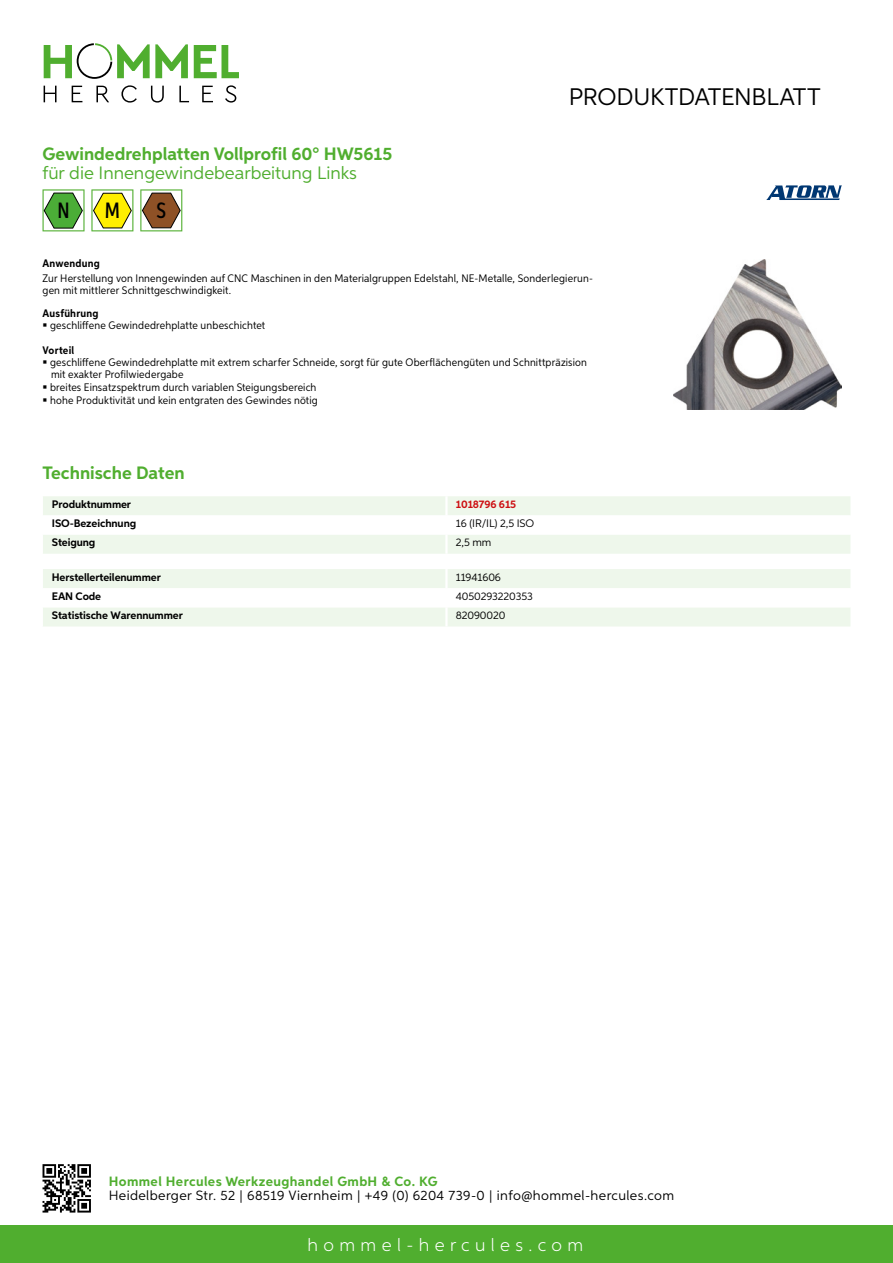
<style>
.page{position:relative;width:893px;height:1263px;background:#fff}
.page>*{position:absolute;margin:0;border:0;box-sizing:border-box;transform-origin:0 0}
.t1{font:24px "Aspira";letter-spacing:-.01em;color:#000}
.t2{font:500 22.2px "Aspira XX Nar";color:#000}
.t3{font:700 18px "Aspira";color:#50ae2f}
.t4{font:18px "Aspira";color:#50ae2f}
.t5{font:300 18px "Aspira";letter-spacing:.3em;color:#fff}
.t6{font:13.5px "Aspira";letter-spacing:.03em;color:#000}
.t7{font:700 13.5px "Aspira";letter-spacing:.03em;color:#50ae2f}
.t8{font:10.95px/12.5px "Aspira Nar";letter-spacing:.015em;color:#000}
.t9{font:700 10.95px "Aspira";letter-spacing:-.01em;color:#000}
.t10{font:10.95px "Aspira";letter-spacing:-.01em;color:#000}
.t11{font:700 10.95px "Aspira Nar";letter-spacing:.02em;color:#000}
.t12{font:700 10.95px "Aspira";letter-spacing:-.01em;color:#cd1013}
</style>
<div class="page">
<div style="left:0;top:1226px;width:893px;height:37px;background:#50ae2f"></div>
<svg style="left:43px;top:1164px;width:48px;height:48px"></svg>
<svg style="left:194px;top:45px;width:45px;height:33px"></svg>
<svg style="left:44px;top:43px;width:144px;height:36px"></svg>
<svg style="left:44px;top:86px;width:13px;height:16px"></svg>
<svg style="left:72px;top:86px;width:10px;height:16px"></svg>
<svg style="left:96px;top:86px;width:13px;height:16px"></svg>
<svg style="left:121px;top:85px;width:16px;height:18px"></svg>
<svg style="left:151px;top:86px;width:13px;height:17px"></svg>
<svg style="left:179px;top:86px;width:10px;height:16px"></svg>
<svg style="left:202px;top:86px;width:11px;height:16px"></svg>
<svg style="left:225px;top:85px;width:11px;height:18px"></svg>
<svg style="left:43px;top:496px;width:807px;height:58px"></svg>
<hr style="left:445px;top:535px;width:3px;height:19px;background:#fff">
<svg style="left:43px;top:569px;width:807px;height:57px"></svg>
<hr style="left:445px;top:607px;width:3px;height:19px;background:#fff">
<svg style="left:43px;top:189px;width:42px;height:42px"></svg>
<svg style="left:91px;top:189px;width:42px;height:42px"></svg>
<svg style="left:140px;top:189px;width:42px;height:42px"></svg>
<img style="left:673px;top:259px;width:169px;height:150px">
<svg style="left:766px;top:185px;width:76px;height:15px"></svg>
<h3 class="t3" style="left:43px;top:142px;width:351px">Gewindedrehplatten Vollprofil 60° HW5615</h3>
<h3 class="t4" style="left:43px;top:162px;width:316px">für die Innengewindebearbeitung Links</h3>
<h2 class="t2" style="left:57px;top:197px;width:14px">N</h2>
<h2 class="t2" style="left:105px;top:197px;width:17px">M</h2>
<h2 class="t2" style="left:156px;top:197px;width:11px">S</h2>
<h1 class="t1" style="left:569px;top:82px;width:253px">Produktdatenblatt</h1>
<p class="t11" style="left:43px;top:257px;width:59px">Anwendung</p>
<p class="t8" style="left:43px;top:273px;width:552px;line-height:12px">Zur Herstellung von Innengewinden auf CNC Maschinen in den Materialgruppen Edelstahl, NE-Metalle, Sonderlegierun&shy;gen mit mittlerer Schnittgeschwindigkeit.</p>
<p class="t11" style="left:43px;top:306px;width:58px">Ausführung</p>
<p class="t8" style="left:50px;top:319px;width:217px">geschliffene Gewindedrehplatte unbeschichtet</p>
<p class="t11" style="left:43px;top:343px;width:33px">Vorteil</p>
<p class="t8" style="left:50px;top:356px;width:538px">geschliffene Gewindedrehplatte mit extrem scharfer Schneide, sorgt für gute Oberflächengüten und Schnittpräzision mit exakter Profilwiedergabe<br>breites Einsatzspektrum durch variablen Steigungsbereich<br>hohe Produktivität und kein entgraten des Gewindes nötig</p>
<h3 class="t3" style="left:43px;top:462px;width:144px">Technische Daten</h3>
<p class="t9" style="left:52px;top:498px;width:81px">Produktnummer</p>
<p class="t12" style="left:456px;top:498px;width:62px">1018796 615</p>
<p class="t9" style="left:52px;top:517px;width:86px">ISO-Bezeichnung</p>
<p class="t10" style="left:456px;top:517px;width:79px">16 (IR/IL) 2,5 ISO</p>
<p class="t9" style="left:52px;top:536px;width:45px">Steigung</p>
<p class="t10" style="left:456px;top:536px;width:37px">2,5 mm</p>
<p class="t9" style="left:52px;top:570px;width:111px">Herstellerteilenummer</p>
<p class="t10" style="left:456px;top:571px;width:47px">11941606</p>
<p class="t9" style="left:52px;top:590px;width:51px">EAN Code</p>
<p class="t10" style="left:456px;top:590px;width:78px">4050293220353</p>
<p class="t9" style="left:52px;top:609px;width:132px">Statistische Warennummer</p>
<p class="t10" style="left:456px;top:609px;width:51px">82090020</p>
<p class="t7" style="left:109px;top:1172px;width:330px">Hommel Hercules Werkzeughandel GmbH &amp; Co. KG</p>
<p class="t6" style="left:109px;top:1187px;width:567px">Heidelberger Str. 52 | 68519 Viernheim | +49 (0) 6204 739-0 | info@hommel-hercules.com</p>
<h3 class="t5" style="left:307px;top:1234px;width:277px">hommel-hercules.com</h3>
</div>
